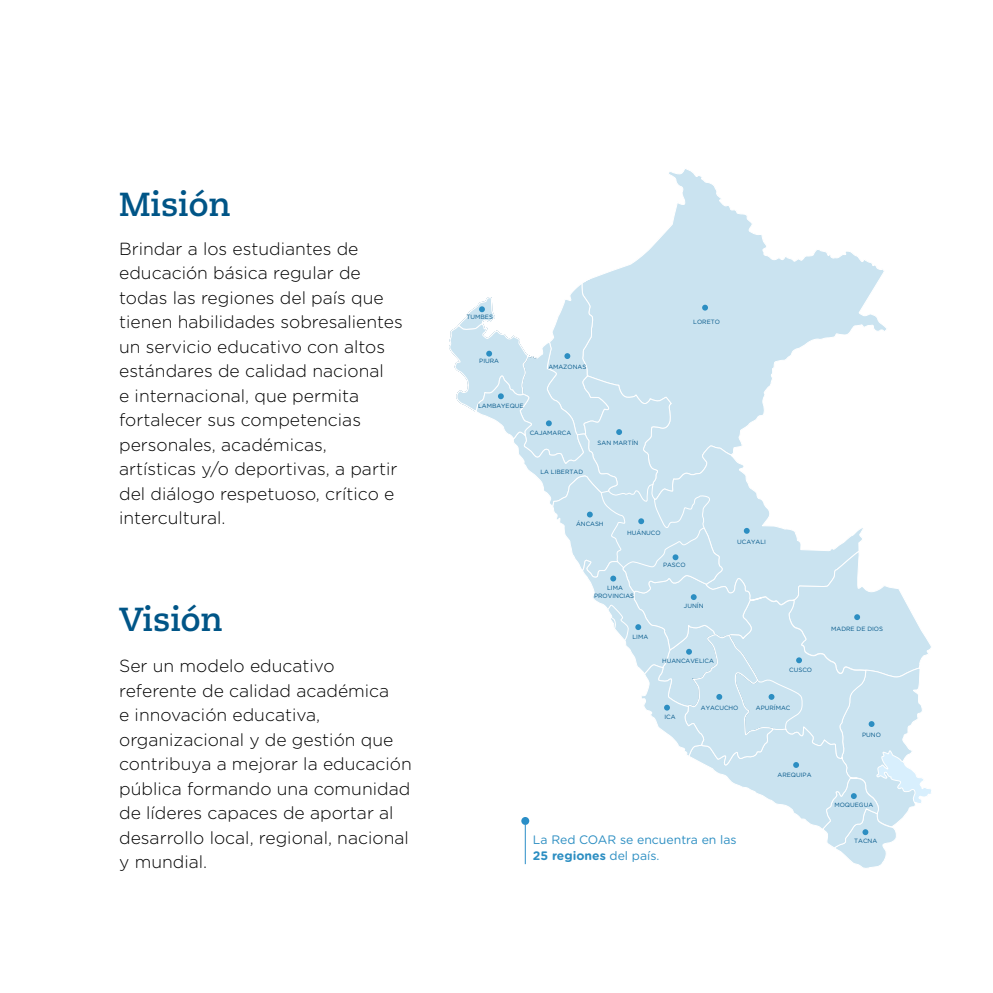
<style>
.page{position:relative;width:993px;height:993px;background:#fff}
.page>*{position:absolute;margin:0;border:0;box-sizing:border-box;transform-origin:0 0}
.t1{font:700 33.25px "Caecilia LT Std";color:#005587}
.t2{font:300 17.5px/24.5px "Gotham Rounded";color:#000}
.t3{font:12.25px/15.8px "Gotham Rounded";color:#2c8ec2}
.t4{font:6.12px/8.6px "Gotham Rounded";color:#005587;text-align:center}
.s1{font-weight:700}
</style>
<div class="page">
<svg style="left:594px;top:169px;width:290px;height:109px"></svg>
<svg style="left:449px;top:278px;width:482px;height:590px"></svg>
<svg style="left:521px;top:816px;width:8px;height:8px"></svg>
<hr style="left:524px;top:824px;width:1px;height:39px;background:#2a8ec7">
<h1 class="t1" style="left:119px;top:185px;width:113px">Misión</h1>
<p class="t2" style="left:119px;top:235px;width:285px">Brindar a los estudiantes de educación básica regular de todas las regiones del país que tienen habilidades sobresalientes un servicio educativo con altos estándares de calidad nacional<br>e internacional, que permita fortalecer sus competencias personales, académicas, artísticas y/o deportivas, a partir del diálogo respetuoso, crítico e intercultural.</p>
<h1 class="t1" style="left:119px;top:599px;width:105px">Visión</h1>
<p class="t2" style="left:119px;top:652px;width:294px">Ser un modelo educativo referente de calidad académica<br>e innovación educativa, organizacional y de gestión que contribuya a mejorar la educación pública formando una comunidad de líderes capaces de aportar al desarrollo local, regional, nacional y mundial.</p>
<p class="t4" style="left:466px;top:312px;width:28px">TUMBES</p>
<p class="t4" style="left:479px;top:356px;width:21px">PIURA</p>
<p class="t4" style="left:548px;top:362px;width:40px">AMAZONAS</p>
<p class="t4" style="left:478px;top:401px;width:47px">LAMBAYEQUE</p>
<p class="t4" style="left:529px;top:428px;width:43px">CAJAMARCA</p>
<p class="t4" style="left:540px;top:466px;width:44px">LA LIBERTAD</p>
<p class="t4" style="left:597px;top:438px;width:42px">SAN MARTÍN</p>
<p class="t4" style="left:693px;top:317px;width:28px">LORETO</p>
<p class="t4" style="left:576px;top:519px;width:29px">ÁNCASH</p>
<p class="t4" style="left:627px;top:527px;width:35px">HUÁNUCO</p>
<p class="t4" style="left:662px;top:560px;width:24px">PASCO</p>
<p class="t4" style="left:594px;top:583px;width:42px">LIMA<br>PROVINCIAS</p>
<p class="t4" style="left:632px;top:632px;width:17px">LIMA</p>
<p class="t4" style="left:683px;top:600px;width:21px">JUNÍN</p>
<p class="t4" style="left:661px;top:656px;width:53px">HUANCAVELICA</p>
<p class="t4" style="left:737px;top:537px;width:30px">UCAYALI</p>
<p class="t4" style="left:789px;top:664px;width:24px">CUSCO</p>
<p class="t4" style="left:664px;top:711px;width:13px">ICA</p>
<p class="t4" style="left:700px;top:702px;width:39px">AYACUCHO</p>
<p class="t4" style="left:755px;top:702px;width:36px">APURÍMAC</p>
<p class="t4" style="left:777px;top:770px;width:35px">AREQUIPA</p>
<p class="t3" style="left:533px;top:830px;width:205px">La Red COAR se encuentra en las<br><span class="s1">25 regiones</span> del país.</p>
<p class="t4" style="left:830px;top:624px;width:53px">MADRE DE DIOS</p>
<p class="t4" style="left:861px;top:730px;width:20px">PUNO</p>
<p class="t4" style="left:834px;top:799px;width:40px">MOQUEGUA</p>
<p class="t4" style="left:853px;top:836px;width:24px">TACNA</p>
</div>
